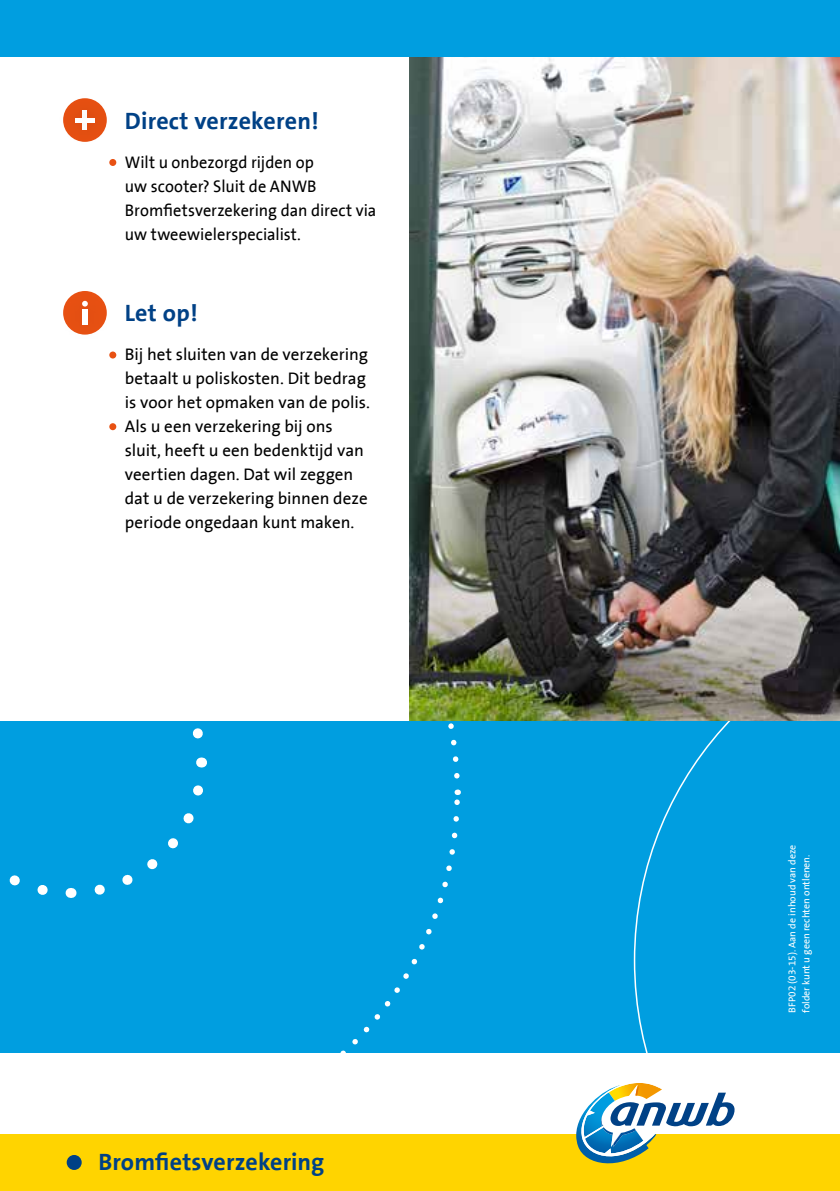
<style>
.page{position:relative;width:840px;height:1191px;background:#fff}
.page>*{position:absolute;margin:0;border:0;box-sizing:border-box;transform-origin:0 0}
.t1{font:700 24px "Anwb The Sans";letter-spacing:.005em;color:#004186}
.t2{font:17px/24px "Anwb The Sans";color:#000}
.t3{font:17px/24px "Anwb The Sans";color:#000;scale:.96 1}
.t4{font:10px/14px "Anwb The Sans";color:#fff}
</style>
<div class="page">
<svg style="left:839px;top:0;width:1px;height:1191px"></svg>
<div style="left:0;top:720px;width:839px;height:360px;background:#009ee0"></div>
<svg style="left:340px;top:799px;width:120px;height:254px"></svg>
<svg style="left:633px;top:720px;width:206px;height:333px"></svg>
<img style="left:409px;top:57px;width:430px;height:663px">
<div style="left:0;top:1053px;width:839px;height:138px;background:#fff"></div>
<div style="left:0;top:1134px;width:839px;height:57px;background:#ffd400"></div>
<div style="left:0;top:0;width:839px;height:57px;background:#009ee0"></div>
<svg style="left:576px;top:1083px;width:158px;height:81px"></svg>
<svg style="left:0;top:98px;width:211px;height:1072px"></svg>
<h1 class="t1" style="left:125px;top:107px;width:195px">Direct verzekeren!</h1>
<p class="t3" style="left:125px;top:151px;width:263px">Wilt u onbezorgd rijden op<br>uw scooter? Sluit de ANWB<br>Bromfietsverzekering dan direct via uw tweewielerspecialist.</p>
<h1 class="t1" style="left:125px;top:299px;width:74px">Let op!</h1>
<p class="t2" style="left:125px;top:343px;width:246px">Bij het sluiten van de verzekering betaalt u poliskosten. Dit bedrag is voor het opmaken van de polis.<br>Als u een verzekering bij ons sluit, heeft u een bedenktijd van veertien dagen. Dat wil zeggen dat u de verzekering binnen deze periode ongedaan kunt maken.</p>
<h1 class="t1" style="left:98px;top:1148px;width:227px">Bromfietsverzekering</h1>
<p class="t4" style="left:785px;top:1012px;width:169px;rotate:-90deg">BFP02 (03-15). Aan de inhoud van deze folder kunt u geen rechten ontlenen.</p>
</div>
